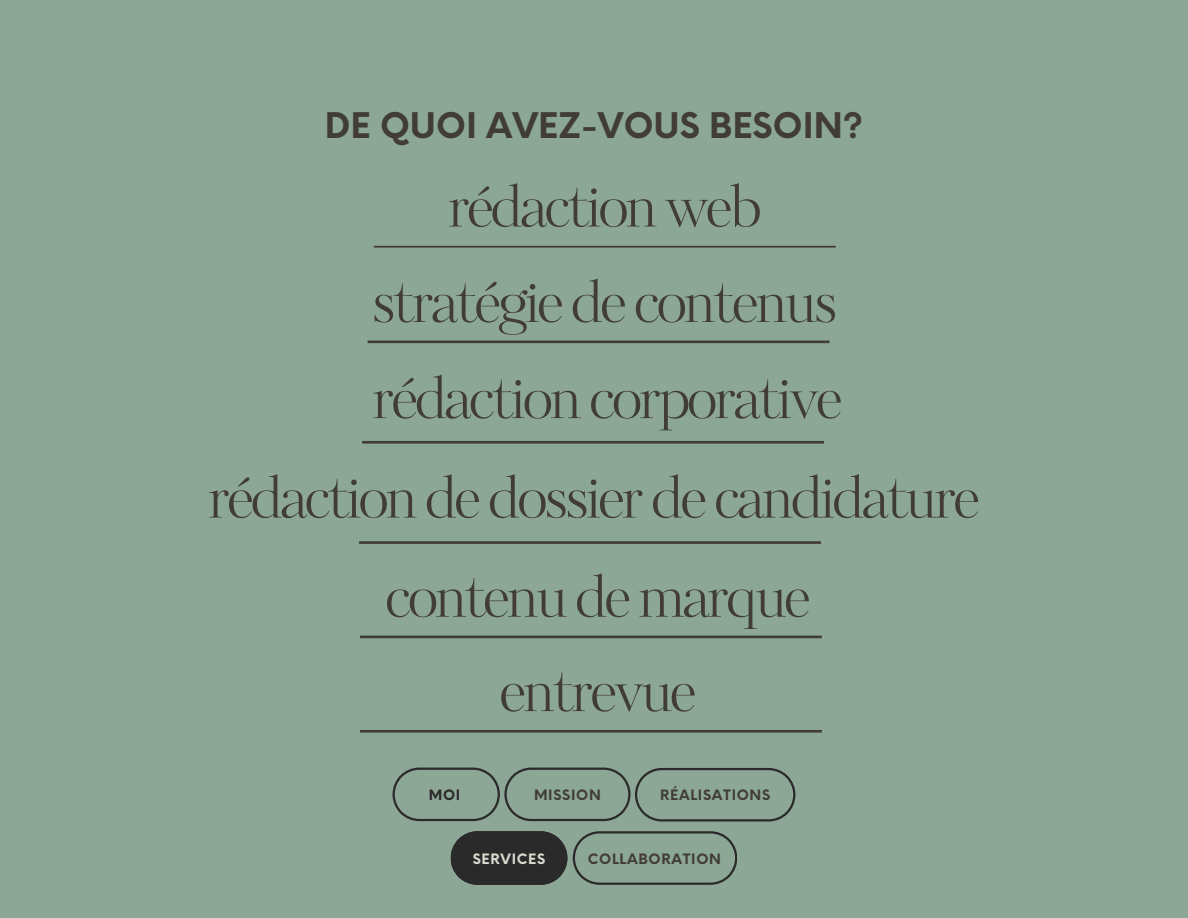
<style>
.page{position:relative;width:1188px;height:918px;background:#8ca796}
.page>*{position:absolute;margin:0;border:0;box-sizing:border-box;transform-origin:0 0}
.t1{font:55.35px "Kudryashev Display Contrast";letter-spacing:-.04em;color:#413c36}
.t2{font:700 34.5px "Neue Einstellung";color:#413c36}
.t3{font:700 13.95px "Neue Einstellung";letter-spacing:.05em;color:#413c36}
.t4{font:700 13.95px "Neue Einstellung";letter-spacing:.05em;color:#dbdbd0}
.t5{font:700 13.95px "Neue Einstellung";color:#2a2a2a}
</style>
<div class="page">
<hr style="left:374px;top:246px;width:462px;height:2px;background:#413c36">
<hr style="left:368px;top:341px;width:462px;height:2px;background:#413c36">
<hr style="left:360px;top:636px;width:462px;height:2px;background:#413c36">
<hr style="left:359px;top:541px;width:462px;height:3px;background:#413c36">
<hr style="left:362px;top:441px;width:462px;height:3px;background:#413c36">
<hr style="left:360px;top:730px;width:462px;height:3px;background:#413c36">
<svg style="left:451px;top:831px;width:116px;height:54px;background:#333534"></svg>
<svg style="left:573px;top:831px;width:164px;height:54px"></svg>
<svg style="left:393px;top:768px;width:402px;height:54px"></svg>
<h2 class="t2" style="left:325px;top:94px;width:540px">DE QUOI AVEZ-VOUS BESOIN?</h2>
<h1 class="t1" style="left:448px;top:169px;width:314px">rédaction web</h1>
<h1 class="t1" style="left:372px;top:264px;width:466px">stratégie de contenus</h1>
<h1 class="t1" style="left:373px;top:361px;width:471px">rédaction corporative</h1>
<h1 class="t1" style="left:208px;top:460px;width:773px">rédaction de dossier de candidature</h1>
<h1 class="t1" style="left:386px;top:559px;width:426px">contenu de marque</h1>
<p class="t1" style="left:500px;top:654px;width:198px">entrevue</p>
<p class="t5" style="left:429px;top:782px;width:33px">MOI</p>
<p class="t3" style="left:534px;top:782px;width:68px">MISSION</p>
<p class="t3" style="left:660px;top:783px;width:112px">RÉALISATIONS</p>
<h3 class="t4" style="left:473px;top:846px;width:74px">SERVICES</h3>
<p class="t3" style="left:588px;top:846px;width:135px">COLLABORATION</p>
</div>
